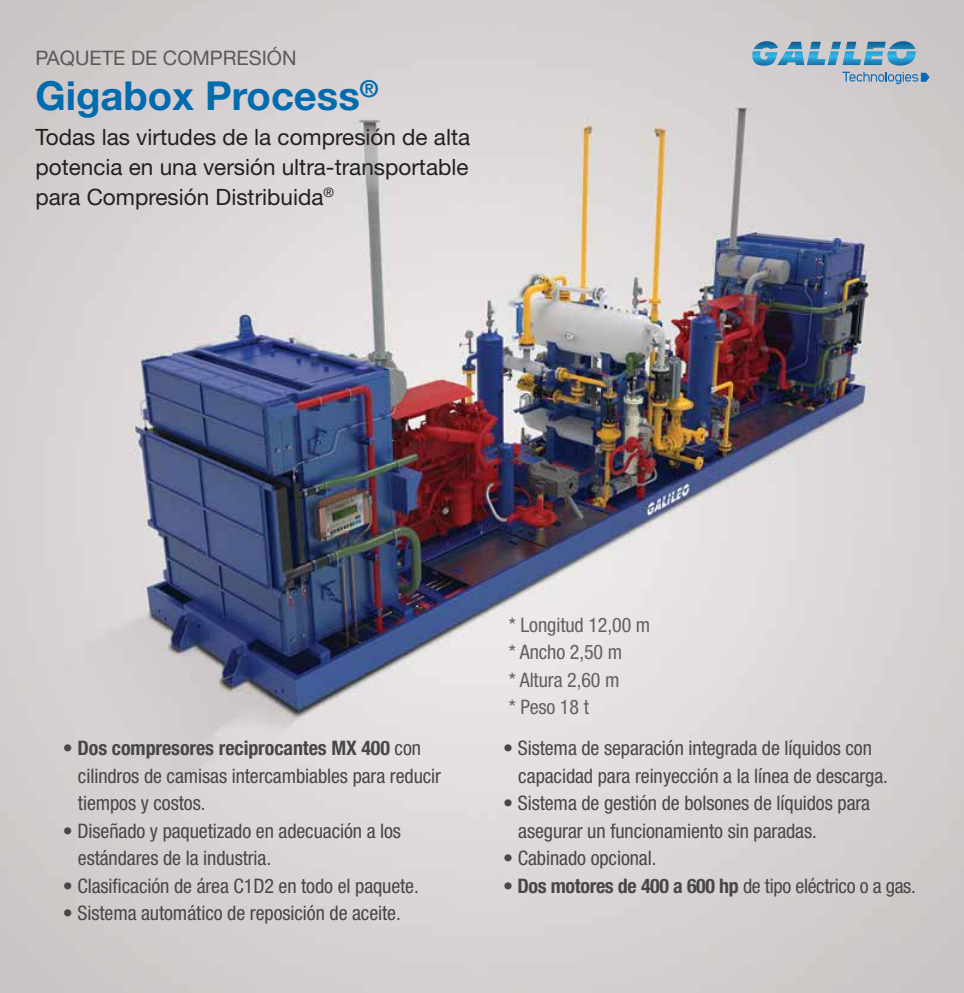
<style>
.page{position:relative;width:964px;height:993px;background:#fff}
.page>*{position:absolute;margin:0;border:0;box-sizing:border-box;transform-origin:0 0}
.t1{font:700 40px "Helvetica Neue LT Std";color:#006cad}
.t2{font:22.5px/30px "Helvetica Neue LT Std";color:#231f20;text-align:justify}
.t3{font:condensed 20px/27.5px "Helvetica Neue LT Std";letter-spacing:-.005em;color:#474648}
.t4{font:condensed 20px/27.5px "Helvetica Neue LT Std";letter-spacing:-.005em;color:#616061}
.t5{font:20px "Helvetica Neue LT Std";color:#58595b}
.s1{font-weight:700}
</style>
<div class="page">
<img style="left:1px;top:0;width:963px;height:992px">
<img style="left:0;top:0;width:1px;height:992px">
<svg style="left:842px;top:72px;width:87px;height:12px"></svg>
<svg style="left:752px;top:41px;width:163px;height:25px"></svg>
<svg style="left:360px;top:120px;width:20px;height:95px"></svg>
<p class="t5" style="left:35px;top:46px;width:263px">PAQUETE DE COMPRESIÓN</p>
<h1 class="t1" style="left:35px;top:71px;width:345px">Gigabox Process<sup>®</sup></h1>
<p class="t2" style="left:35px;top:121px;width:436px">Todas las virtudes de la compresión de alta potencia en una versión ultra-transportable para Compresión Distribuida<sup>®</sup></p>
<p class="t3" style="left:78px;top:734px;width:365px;text-indent:-15px">• <span class="s1">Dos compresores reciprocantes MX 400</span> con cilindros de camisas intercambiables para reducir tiempos y costos.</p>
<p class="t3" style="left:78px;top:816px;width:325px;text-indent:-15px">• Diseñado y paquetizado en adecuación a los estándares de la industria.</p>
<p class="t3" style="left:63px;top:871px;width:357px">• Clasificación de área C1D2 en todo el paquete.</p>
<p class="t3" style="left:63px;top:899px;width:339px">• Sistema automático de reposición de aceite.</p>
<p class="t4" style="left:509px;top:610px;width:143px">* Longitud 12,00 m * Ancho 2,50 m<br>* Altura 2,60 m<br>* Peso 18 t</p>
<p class="t3" style="left:518px;top:734px;width:371px;text-indent:-15px">• Sistema de separación integrada de líquidos con capacidad para reinyección a la línea de descarga.</p>
<p class="t3" style="left:518px;top:789px;width:353px;text-indent:-15px">• Sistema de gestión de bolsones de líquidos para asegurar un funcionamiento sin paradas.</p>
<p class="t3" style="left:503px;top:844px;width:155px">• Cabinado opcional.</p>
<p class="t3" style="left:503px;top:871px;width:414px">• <span class="s1">Dos motores de 400 a 600 hp</span> de tipo eléctrico o a gas.</p>
</div>
